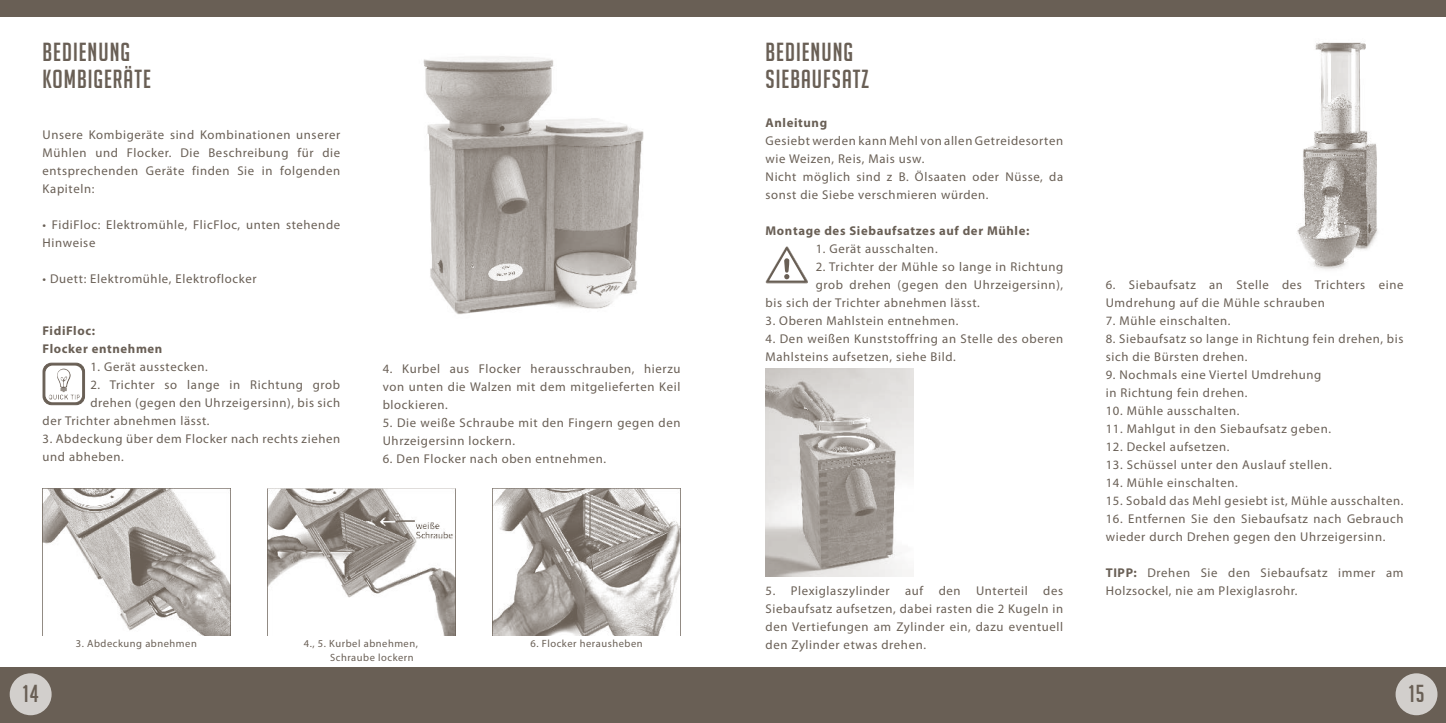
<style>
.page{position:relative;width:1446px;height:723px;background:#fff}
.page>*{position:absolute;margin:0;border:0;box-sizing:border-box;transform-origin:0 0}
.t1{font:25.5px/27px "Big Noodle Titling";letter-spacing:.04em;color:#695f55}
.t2{font:24px "Big Noodle Titling";color:#695f55}
.t3{font:12.75px/18px "Myriad Pro";letter-spacing:.05em;color:#695f55}
.t4{font:700 12.75px/18px "Myriad Pro";letter-spacing:.05em;color:#695f55}
.t5{font:10.5px/13.5px "Myriad Pro";letter-spacing:.05em;color:#695f55}
.s1{font-weight:700}
</style>
<div class="page">
<div style="left:0;top:668px;width:1446px;height:55px;background:#695f55"></div>
<div style="left:0;top:0;width:1446px;height:17px;background:#695f55"></div>
<div style="left:10px;top:673px;width:42px;height:42px;background:#d2cfcc;border-radius:50%"></div>
<div style="left:1395px;top:673px;width:42px;height:42px;background:#d2cfcc;border-radius:50%"></div>
<img style="left:1297px;top:42px;width:81px;height:228px">
<img style="left:423px;top:56px;width:221px;height:259px">
<img style="left:43px;top:488px;width:188px;height:148px">
<img style="left:267px;top:488px;width:188px;height:148px">
<img style="left:492px;top:488px;width:188px;height:148px">
<svg style="left:43px;top:363px;width:42px;height:42px"></svg>
<svg style="left:766px;top:246px;width:41px;height:37px"></svg>
<img style="left:765px;top:369px;width:148px;height:207px">
<h1 class="t1" style="left:43px;top:38px;width:110px">BEDIENUNG<br>KOMBIGERÄTE</h1>
<p class="t3" style="left:43px;top:126px;width:299px;text-align:justify">Unsere Kombigeräte sind Kombinationen unserer Mühlen und Flocker. Die Beschreibung für die entsprechenden Geräte finden Sie in folgenden Kapiteln:</p>
<p class="t3" style="left:43px;top:216px;width:299px">• FidiFloc: Elektromühle, FlicFloc, unten stehende<br>Hinweise</p>
<p class="t3" style="left:43px;top:270px;width:216px">• Duett: Elektromühle, Elektroflocker</p>
<p class="t4" style="left:43px;top:321px;width:121px">FidiFloc:<br>Flocker entnehmen</p>
<p class="t3" style="left:90px;top:357px;width:119px">1. Gerät ausstecken.</p>
<p class="t3" style="left:90px;top:375px;width:251px">2. Trichter so lange in Richtung grob</p>
<p class="t3" style="left:90px;top:393px;width:251px">drehen (gegen den Uhrzeigersinn), bis sich</p>
<p class="t3" style="left:43px;top:411px;width:169px">der Trichter abnehmen lässt.</p>
<p class="t3" style="left:43px;top:429px;width:299px">3. Abdeckung über dem Flocker nach rechts ziehen und abheben.</p>
<p class="t3" style="left:383px;top:360px;width:299px;text-align:justify">4. Kurbel aus Flocker herausschrauben, hierzu von unten die Walzen mit dem mitgelieferten Keil blockieren.</p>
<p class="t3" style="left:383px;top:414px;width:299px">5. Die weiße Schraube mit den Fingern gegen den<br>Uhrzeigersinn lockern.</p>
<p class="t3" style="left:383px;top:450px;width:225px">6. Den Flocker nach oben entnehmen.</p>
<p class="t5" style="left:76px;top:637px;width:123px">3. Abdeckung abnehmen</p>
<p class="t5" style="left:330px;top:637px;width:89px;text-indent:-26px">4., 5. Kurbel abnehmen,<br>Schraube lockern</p>
<p class="t5" style="left:530px;top:637px;width:114px">6. Flocker herausheben</p>
<h1 class="t1" style="left:765px;top:38px;width:105px">BEDIENUNG<br>SIEBAUFSATZ</h1>
<p class="t4" style="left:765px;top:113px;width:63px">Anleitung</p>
<p class="t3" style="left:765px;top:131px;width:299px">Gesiebt werden kann Mehl von allen Getreidesorten wie Weizen, Reis, Mais usw.<br>Nicht möglich sind z B. Ölsaaten oder Nüsse, da sonst die Siebe verschmieren würden.</p>
<p class="t4" style="left:765px;top:221px;width:265px">Montage des Siebaufsatzes auf der Mühle:</p>
<p class="t3" style="left:816px;top:239px;width:123px">1. Gerät ausschalten.</p>
<p class="t3" style="left:816px;top:257px;width:249px">2. Trichter der Mühle so lange in Richtung</p>
<p class="t3" style="left:816px;top:275px;width:249px">grob drehen (gegen den Uhrzeigersinn),</p>
<p class="t3" style="left:765px;top:293px;width:216px">bis sich der Trichter abnehmen lässt.</p>
<p class="t3" style="left:765px;top:311px;width:194px">3. Oberen Mahlstein entnehmen.</p>
<p class="t3" style="left:765px;top:329px;width:299px">4. Den weißen Kunststoffring an Stelle des oberen<br>Mahlsteins aufsetzen, siehe Bild.</p>
<p class="t3" style="left:765px;top:581px;width:299px;text-align:justify">5. Plexiglaszylinder auf den Unterteil des Siebaufsatz aufsetzen, dabei rasten die 2 Kugeln in den Vertiefungen am Zylinder ein, dazu eventuell den Zylinder etwas drehen.</p>
<p class="t3" style="left:1106px;top:276px;width:299px">6. Siebaufsatz an Stelle des Trichters eine<br>Umdrehung auf die Mühle schrauben</p>
<p class="t3" style="left:1106px;top:312px;width:126px">7. Mühle einschalten.</p>
<p class="t3" style="left:1106px;top:330px;width:299px">8. Siebaufsatz so lange in Richtung fein drehen, bis sich die Bürsten drehen.</p>
<p class="t3" style="left:1106px;top:366px;width:217px">9. Nochmals eine Viertel Umdrehung in Richtung fein drehen.</p>
<p class="t3" style="left:1106px;top:402px;width:135px">10. Mühle ausschalten.</p>
<p class="t3" style="left:1106px;top:420px;width:227px">11. Mahlgut in den Siebaufsatz geben.</p>
<p class="t3" style="left:1106px;top:438px;width:125px">12. Deckel aufsetzen.</p>
<p class="t3" style="left:1106px;top:456px;width:227px">13. Schüssel unter den Auslauf stellen.</p>
<p class="t3" style="left:1106px;top:474px;width:133px">14. Mühle einschalten.</p>
<p class="t3" style="left:1106px;top:492px;width:299px">15. Sobald das Mehl gesiebt ist, Mühle ausschalten.</p>
<p class="t3" style="left:1106px;top:510px;width:299px">16. Entfernen Sie den Siebaufsatz nach Gebrauch wieder durch Drehen gegen den Uhrzeigersinn.</p>
<p class="t3" style="left:1106px;top:564px;width:299px"><span class="s1">TIPP:</span> Drehen Sie den Siebaufsatz immer am<br>Holzsockel, nie am Plexiglasrohr.</p>
<h2 class="t2" style="left:23px;top:680px;width:17px">14</h2>
<h2 class="t2" style="left:1408px;top:680px;width:17px">15</h2>
</div>
